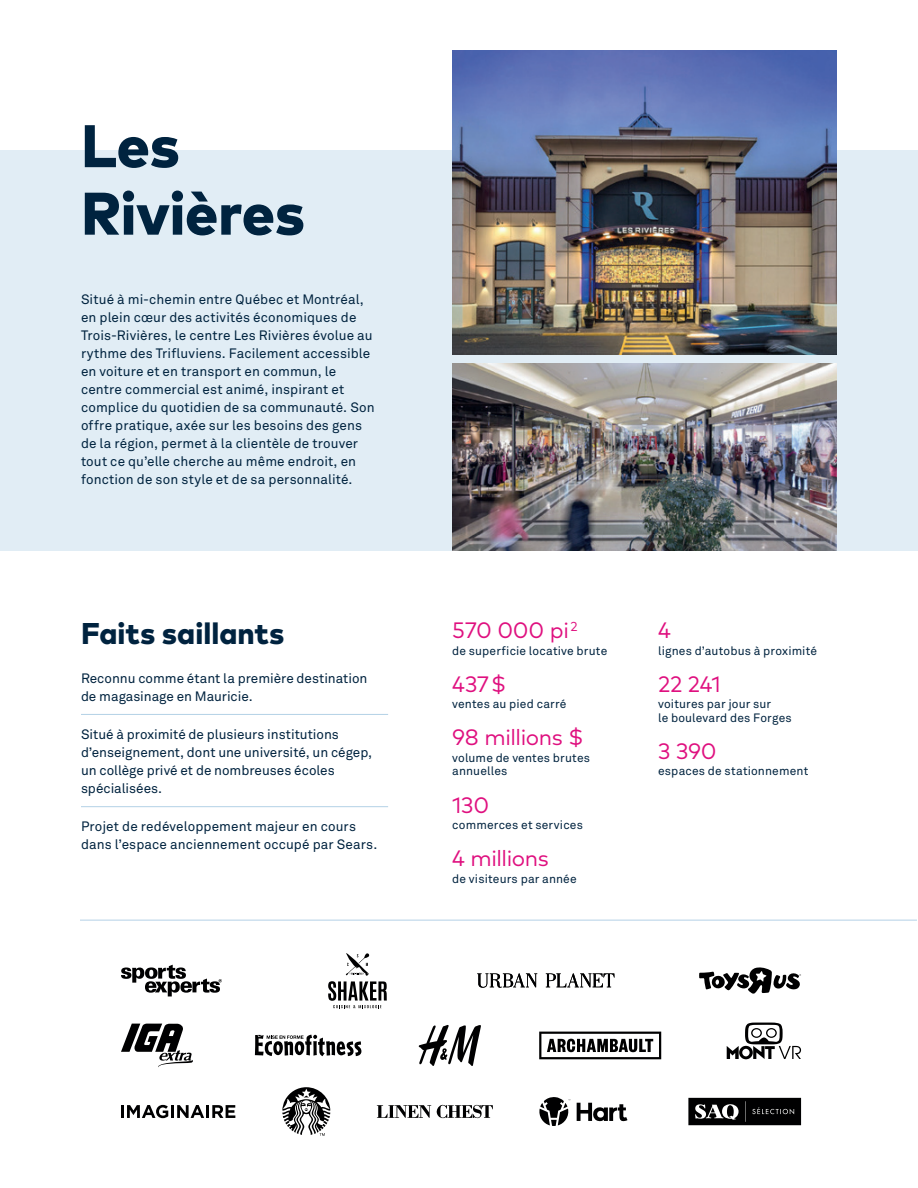
<style>
.page{position:relative;width:918px;height:1188px;background:#fff}
.page>*{position:absolute;margin:0;border:0;box-sizing:border-box;transform-origin:0 0}
.t1{font:800 60px/67.5px "Mark OT";letter-spacing:-.01em;color:#00233f}
.t2{font:800 30px "Mark OT";color:#00233f}
.t3{font:22.35px "Mark OT";letter-spacing:-.02em;color:#df107f}
.t4{font:13.5px/18px "Akkurat Office";letter-spacing:.005em;color:#00233f}
.t5{font:12px/13.5px "Akkurat Office";letter-spacing:.015em;color:#00233f}
</style>
<div class="page">
<div style="left:0;top:150px;width:918px;height:401px;background:#e1edf5"></div>
<hr style="left:81px;top:714px;width:307px;height:1px;background:#b3d1e6">
<hr style="left:81px;top:806px;width:307px;height:1px;background:#b3d1e6">
<hr style="left:80px;top:920px;width:837px;height:1px;background:#b3d1e6">
<img style="left:452px;top:50px;width:385px;height:304px">
<img style="left:452px;top:364px;width:385px;height:187px">
<svg style="left:282px;top:1087px;width:48px;height:49px"></svg>
<svg style="left:418px;top:1025px;width:63px;height:41px"></svg>
<svg style="left:699px;top:967px;width:102px;height:27px"></svg>
<svg style="left:121px;top:965px;width:101px;height:31px"></svg>
<svg style="left:328px;top:953px;width:59px;height:55px"></svg>
<svg style="left:688px;top:1098px;width:113px;height:27px;background:#202021"></svg>
<svg style="left:377px;top:1104px;width:116px;height:15px"></svg>
<svg style="left:121px;top:1105px;width:114px;height:13px"></svg>
<svg style="left:121px;top:1024px;width:72px;height:43px"></svg>
<svg style="left:477px;top:973px;width:60px;height:15px"></svg>
<svg style="left:546px;top:973px;width:69px;height:14px"></svg>
<svg style="left:577px;top:1103px;width:50px;height:18px"></svg>
<svg style="left:539px;top:1097px;width:31px;height:29px"></svg>
<svg style="left:255px;top:1035px;width:106px;height:21px"></svg>
<svg style="left:539px;top:1032px;width:122px;height:27px"></svg>
<svg style="left:727px;top:1023px;width:74px;height:36px"></svg>
<h1 class="t1" style="left:81px;top:111px;width:226px">Les<br>Rivières</h1>
<p class="t4" style="left:81px;top:291px;width:295px">Situé à mi-chemin entre Québec et Montréal, en plein cœur des activités économiques de Trois-Rivières, le centre Les Rivières évolue au rythme des Trifluviens. Facilement accessible en voiture et en transport en commun, le centre commercial est animé, inspirant et complice du quotidien de sa communauté. Son offre pratique, axée sur les besoins des gens de la région, permet à la clientèle de trouver tout ce qu’elle cherche au même endroit, en fonction de son style et de sa personnalité.</p>
<h2 class="t2" style="left:81px;top:614px;width:205px">Faits saillants</h2>
<p class="t4" style="left:81px;top:669px;width:288px">Reconnu comme étant la première destination de magasinage en Mauricie.</p>
<p class="t4" style="left:81px;top:725px;width:293px">Situé à proximité de plusieurs institutions d’enseignement, dont une université, un cégep, un collège privé et de nombreuses écoles spécialisées.</p>
<p class="t4" style="left:81px;top:818px;width:298px">Projet de redéveloppement majeur en cours dans l’espace anciennement occupé par Sears.</p>
<h3 class="t3" style="left:452px;top:617px;width:127px">570 000 pi <sup>2</sup></h3>
<p class="t5" style="left:452px;top:644px;width:157px">de superficie locative brute</p>
<h3 class="t3" style="left:452px;top:670px;width:56px">437 $</h3>
<p class="t5" style="left:452px;top:698px;width:116px">ventes au pied carré</p>
<h3 class="t3" style="left:452px;top:724px;width:133px">98 millions $</h3>
<p class="t5" style="left:452px;top:751px;width:139px">volume de ventes brutes annuelles</p>
<h3 class="t3" style="left:452px;top:791px;width:39px">130</h3>
<p class="t5" style="left:452px;top:818px;width:132px">commerces et services</p>
<h3 class="t3" style="left:452px;top:845px;width:98px">4 millions</h3>
<p class="t5" style="left:452px;top:872px;width:126px">de visiteurs par année</p>
<h3 class="t3" style="left:658px;top:617px;width:14px">4</h3>
<p class="t5" style="left:658px;top:644px;width:161px">lignes d’autobus à proximité</p>
<h3 class="t3" style="left:658px;top:670px;width:64px">22 241</h3>
<p class="t5" style="left:658px;top:698px;width:135px">voitures par jour sur<br>le boulevard des Forges</p>
<h3 class="t3" style="left:658px;top:737px;width:60px">3 390</h3>
<p class="t5" style="left:658px;top:765px;width:152px">espaces de stationnement</p>
</div>
